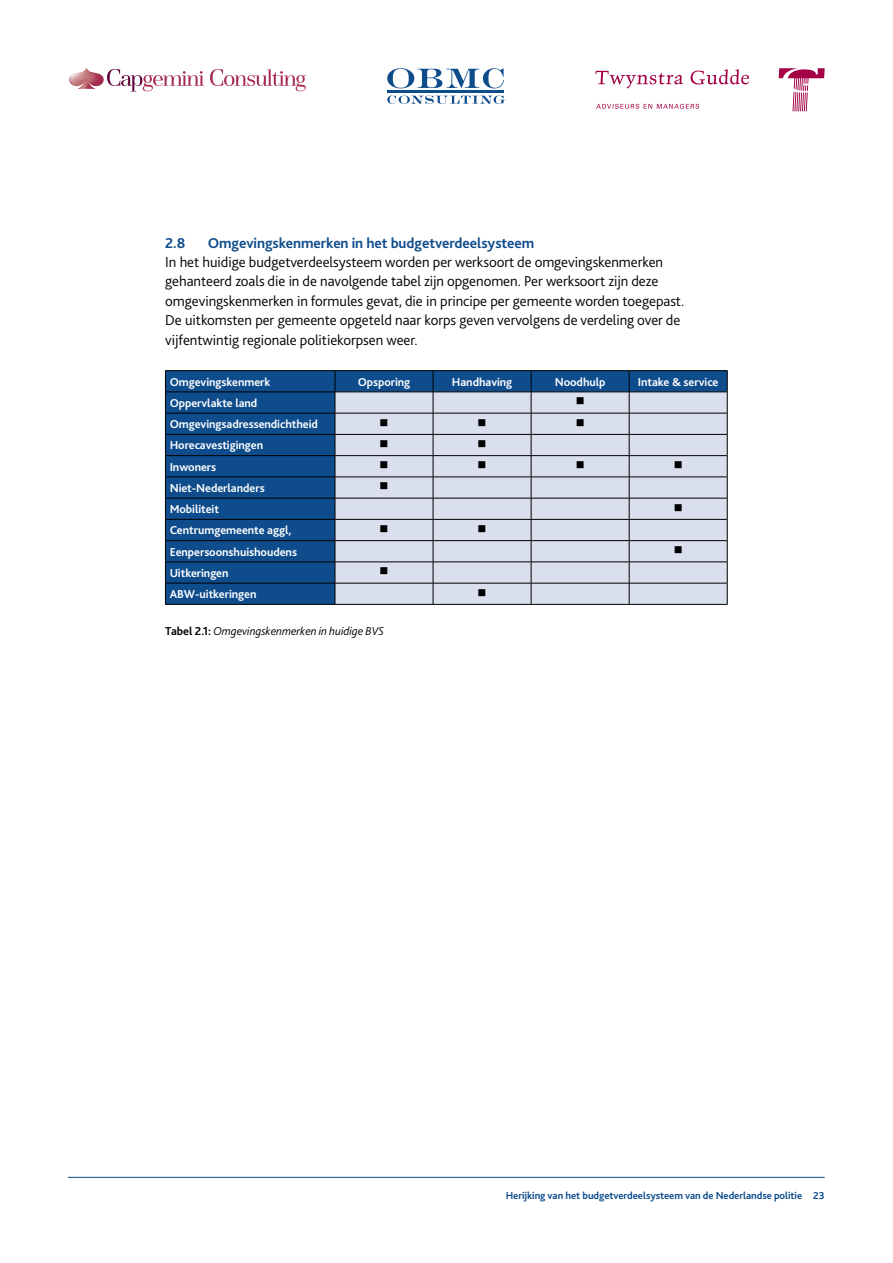
<style>
.page{position:relative;width:893px;height:1263px;background:#fff}
.page>*{position:absolute;margin:0;border:0;box-sizing:border-box;transform-origin:0 0}
.t1{font:300 15px/19.5px "Bliss 2";letter-spacing:-.005em;color:#000}
.t2{font:700 15px "Bliss 2";letter-spacing:-.005em;color:#0e4c8c}
.t3{font:700 12px "Bliss 2";letter-spacing:-.005em;color:#fff}
.t4{font:italic 300 12px "Bliss 2";letter-spacing:-.005em;color:#000}
.t5{font:12px "Wingdings";color:#000}
.t6{font:700 10.5px "Bliss 2";letter-spacing:-.005em;color:#0e4c8c}
.s1{font-weight:700;font-style:normal}
</style>
<div class="page">
<svg style="left:210px;top:69px;width:96px;height:22px"></svg>
<svg style="left:69px;top:68px;width:135px;height:23px"></svg>
<svg style="left:595px;top:71px;width:88px;height:17px"></svg>
<svg style="left:690px;top:69px;width:59px;height:16px"></svg>
<svg style="left:596px;top:104px;width:103px;height:5px"></svg>
<svg style="left:779px;top:68px;width:46px;height:43px"></svg>
<svg style="left:387px;top:68px;width:117px;height:20px"></svg>
<svg style="left:387px;top:95px;width:118px;height:9px"></svg>
<hr style="left:387px;top:91px;width:116px;height:2px;background:#0e4c8c">
<hr style="left:68px;top:1177px;width:757px;height:1px;background:#0e4c8c">
<div style="left:166px;top:371px;width:561px;height:233px;background:#0e4c8c"></div>
<div style="left:336px;top:393px;width:391px;height:211px;background:#dadfed"></div>
<hr style="left:165px;top:370px;width:170px;height:1px;background:#000">
<hr style="left:335px;top:370px;width:98px;height:1px;background:#000">
<hr style="left:433px;top:370px;width:98px;height:1px;background:#000">
<hr style="left:531px;top:370px;width:98px;height:1px;background:#000">
<hr style="left:629px;top:370px;width:98px;height:1px;background:#000">
<hr style="left:165px;top:392px;width:170px;height:1px;background:#000">
<hr style="left:335px;top:392px;width:98px;height:1px;background:#000">
<hr style="left:433px;top:392px;width:98px;height:1px;background:#000">
<hr style="left:531px;top:392px;width:98px;height:1px;background:#000">
<hr style="left:629px;top:392px;width:98px;height:1px;background:#000">
<hr style="left:165px;top:413px;width:170px;height:1px;background:#000">
<hr style="left:335px;top:413px;width:98px;height:1px;background:#000">
<hr style="left:433px;top:413px;width:98px;height:1px;background:#000">
<hr style="left:531px;top:413px;width:98px;height:1px;background:#000">
<hr style="left:629px;top:413px;width:98px;height:1px;background:#000">
<hr style="left:165px;top:434px;width:170px;height:1px;background:#000">
<hr style="left:335px;top:434px;width:98px;height:1px;background:#000">
<hr style="left:433px;top:434px;width:98px;height:1px;background:#000">
<hr style="left:531px;top:434px;width:98px;height:1px;background:#000">
<hr style="left:629px;top:434px;width:98px;height:1px;background:#000">
<hr style="left:165px;top:455px;width:170px;height:1px;background:#000">
<hr style="left:335px;top:455px;width:98px;height:1px;background:#000">
<hr style="left:433px;top:455px;width:98px;height:1px;background:#000">
<hr style="left:531px;top:455px;width:98px;height:1px;background:#000">
<hr style="left:629px;top:455px;width:98px;height:1px;background:#000">
<hr style="left:165px;top:477px;width:170px;height:1px;background:#000">
<hr style="left:335px;top:477px;width:98px;height:1px;background:#000">
<hr style="left:433px;top:477px;width:98px;height:1px;background:#000">
<hr style="left:531px;top:477px;width:98px;height:1px;background:#000">
<hr style="left:629px;top:477px;width:98px;height:1px;background:#000">
<hr style="left:165px;top:498px;width:170px;height:1px;background:#000">
<hr style="left:335px;top:498px;width:98px;height:1px;background:#000">
<hr style="left:433px;top:498px;width:98px;height:1px;background:#000">
<hr style="left:531px;top:498px;width:98px;height:1px;background:#000">
<hr style="left:629px;top:498px;width:98px;height:1px;background:#000">
<hr style="left:165px;top:519px;width:170px;height:1px;background:#000">
<hr style="left:335px;top:519px;width:98px;height:1px;background:#000">
<hr style="left:433px;top:519px;width:98px;height:1px;background:#000">
<hr style="left:531px;top:519px;width:98px;height:1px;background:#000">
<hr style="left:629px;top:519px;width:98px;height:1px;background:#000">
<hr style="left:165px;top:540px;width:170px;height:1px;background:#000">
<hr style="left:335px;top:540px;width:98px;height:1px;background:#000">
<hr style="left:433px;top:540px;width:98px;height:1px;background:#000">
<hr style="left:531px;top:540px;width:98px;height:1px;background:#000">
<hr style="left:629px;top:540px;width:98px;height:1px;background:#000">
<hr style="left:165px;top:562px;width:170px;height:1px;background:#000">
<hr style="left:335px;top:562px;width:98px;height:1px;background:#000">
<hr style="left:433px;top:562px;width:98px;height:1px;background:#000">
<hr style="left:531px;top:562px;width:98px;height:1px;background:#000">
<hr style="left:629px;top:562px;width:98px;height:1px;background:#000">
<hr style="left:165px;top:583px;width:170px;height:1px;background:#000">
<svg style="left:165px;top:371px;width:1px;height:233px"></svg>
<hr style="left:335px;top:583px;width:98px;height:1px;background:#000">
<svg style="left:335px;top:371px;width:1px;height:233px"></svg>
<hr style="left:433px;top:583px;width:98px;height:1px;background:#000">
<svg style="left:433px;top:371px;width:1px;height:233px"></svg>
<hr style="left:531px;top:583px;width:98px;height:1px;background:#000">
<svg style="left:531px;top:371px;width:1px;height:233px"></svg>
<hr style="left:629px;top:583px;width:98px;height:1px;background:#000">
<svg style="left:629px;top:371px;width:1px;height:233px"></svg>
<svg style="left:727px;top:371px;width:1px;height:233px"></svg>
<hr style="left:165px;top:604px;width:464px;height:1px;background:#000">
<hr style="left:629px;top:604px;width:98px;height:1px;background:#000">
<p class="t2" style="left:165px;top:237px;width:22px">2.8</p>
<p class="t2" style="left:208px;top:237px;width:328px">Omgevingskenmerken in het budgetverdeelsysteem</p>
<p class="t1" style="left:165px;top:254px;width:520px">In het huidige budgetverdeelsysteem worden per werksoort de omgevingskenmerken gehanteerd zoals die in de navolgende tabel zijn opgenomen. Per werksoort zijn deze omgevingskenmerken in formules gevat, die in principe per gemeente worden toegepast.<br>De uitkomsten per gemeente opgeteld naar korps geven vervolgens de verdeling over de vijfentwintig regionale politiekorpsen weer.</p>
<p class="t3" style="left:170px;top:377px;width:102px">Omgevingskenmerk</p>
<p class="t3" style="left:358px;top:377px;width:54px">Opsporing</p>
<p class="t3" style="left:452px;top:377px;width:62px">Handhaving</p>
<p class="t3" style="left:555px;top:377px;width:52px">Noodhulp</p>
<p class="t3" style="left:638px;top:377px;width:82px">Intake &amp; service</p>
<p class="t3" style="left:170px;top:398px;width:89px">Oppervlakte land</p>
<p class="t5" style="left:576px;top:394px;width:10px">■</p>
<p class="t3" style="left:170px;top:420px;width:150px">Omgevingsadressendichtheid</p>
<p class="t5" style="left:379px;top:415px;width:10px">■</p>
<p class="t5" style="left:478px;top:415px;width:10px">■</p>
<p class="t5" style="left:576px;top:415px;width:10px">■</p>
<p class="t3" style="left:170px;top:441px;width:95px">Horecavestigingen</p>
<p class="t5" style="left:379px;top:437px;width:10px">■</p>
<p class="t5" style="left:478px;top:437px;width:10px">■</p>
<p class="t3" style="left:170px;top:462px;width:48px">Inwoners</p>
<p class="t5" style="left:379px;top:458px;width:10px">■</p>
<p class="t5" style="left:478px;top:458px;width:10px">■</p>
<p class="t5" style="left:576px;top:458px;width:10px">■</p>
<p class="t5" style="left:674px;top:458px;width:10px">■</p>
<p class="t3" style="left:170px;top:483px;width:97px">Niet-Nederlanders</p>
<p class="t5" style="left:379px;top:479px;width:10px">■</p>
<p class="t3" style="left:170px;top:505px;width:51px">Mobiliteit</p>
<p class="t5" style="left:674px;top:501px;width:10px">■</p>
<p class="t3" style="left:170px;top:526px;width:123px">Centrumgemeente aggl,</p>
<p class="t5" style="left:379px;top:522px;width:10px">■</p>
<p class="t5" style="left:478px;top:522px;width:10px">■</p>
<p class="t3" style="left:170px;top:547px;width:129px">Eenpersoonshuishoudens</p>
<p class="t5" style="left:674px;top:543px;width:10px">■</p>
<p class="t3" style="left:170px;top:568px;width:60px">Uitkeringen</p>
<p class="t5" style="left:379px;top:564px;width:10px">■</p>
<p class="t3" style="left:170px;top:590px;width:88px">ABW-uitkeringen</p>
<p class="t5" style="left:478px;top:586px;width:10px">■</p>
<p class="t4" style="left:165px;top:626px;width:220px"><span class="s1">Tabel 2.1:</span> Omgevingskenmerken in huidige BVS</p>
<p class="t6" style="left:506px;top:1191px;width:320px">Herijking van het budgetverdeelsysteem van de Nederlandse politie 23</p>
</div>
